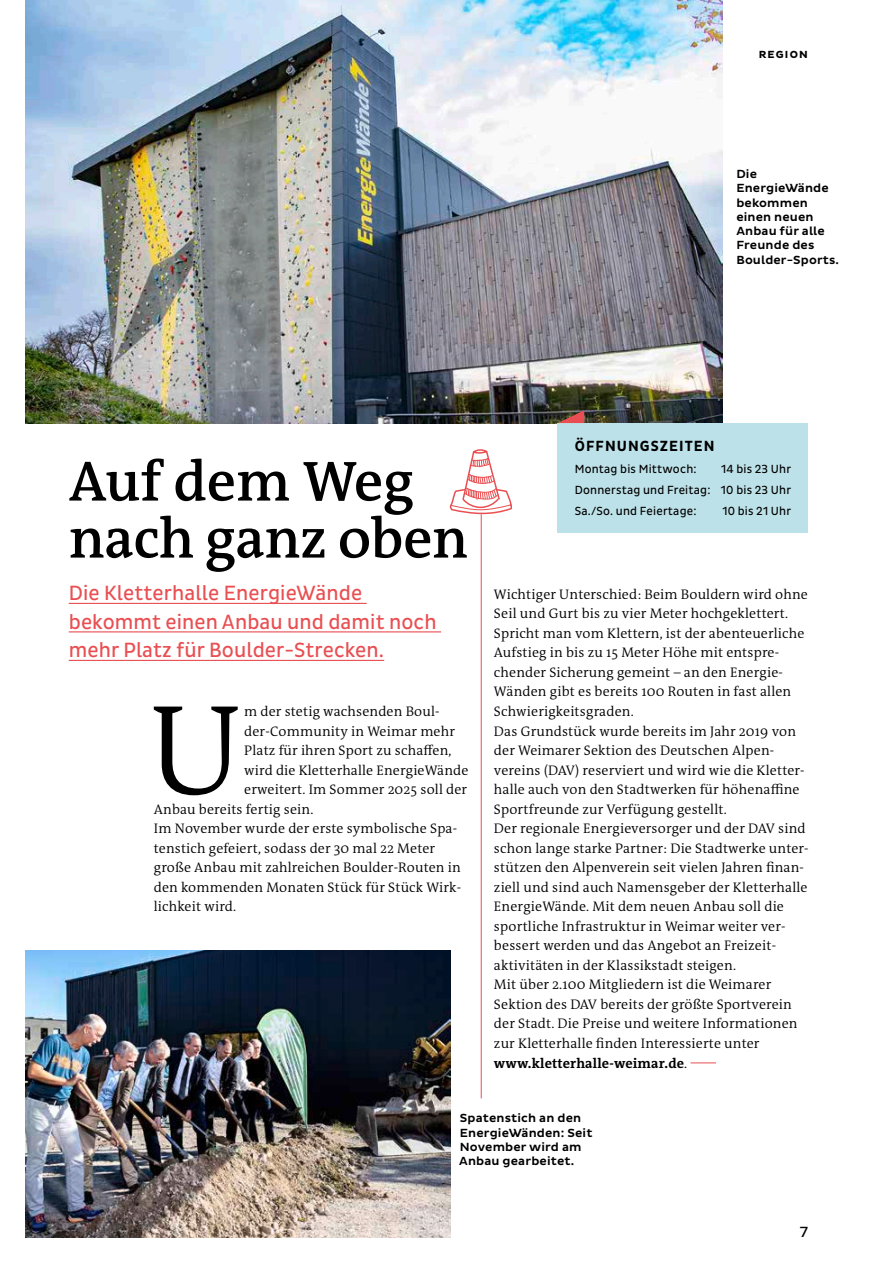
<style>
.page{position:relative;width:893px;height:1263px;background:#fff}
.page>*{position:absolute;margin:0;border:0;box-sizing:border-box;transform-origin:0 0}
.t1{font:300 129.6px "The Antiqua B W4";color:#000}
.t2{font:600 57px/57px "The Antiqua B W6";letter-spacing:-.01em;color:#000}
.t3{font:21px/28.5px "Pluto Sans Cond";letter-spacing:.005em;color:#e94f52}
.t4{font:700 15px "Pluto Sans Cond";letter-spacing:.07em;color:#000}
.t5{font:15px "Pluto Sans";color:#000}
.t6{font:300 13.95px/19.5px "The Antiqua B W4";letter-spacing:.01em;color:#000}
.t7{font:700 13.95px "The Antiqua B W7";letter-spacing:.01em;color:#000}
.t8{font:500 12px/14.2px "Pluto Sans";letter-spacing:.01em;color:#000}
.t9{font:12px/21.5px "Pluto Sans Cond";letter-spacing:.015em;color:#000;text-align:justify}
.t10{font:700 10.5px "Pluto Sans";letter-spacing:.115em;color:#000}
.s1{font-family:"The Antiqua B W4";font-weight:300}
</style>
<div class="page">
<img style="left:26px;top:0;width:697px;height:423px">
<img style="left:26px;top:950px;width:425px;height:287px">
<svg style="left:690px;top:1062px;width:26px;height:1px"></svg>
<hr style="left:481px;top:514px;width:1px;height:584px;background:#e94f52">
<hr style="left:69px;top:603px;width:298px;height:1px;background:#e94f52">
<hr style="left:69px;top:631px;width:372px;height:1px;background:#e94f52">
<hr style="left:69px;top:660px;width:315px;height:1px;background:#e94f52">
<div style="left:558px;top:423px;width:250px;height:109px;background:#bde1e8"></div>
<svg style="left:558px;top:410px;width:26px;height:13px"></svg>
<svg style="left:450px;top:449px;width:62px;height:65px"></svg>
<p class="t10" style="left:759px;top:49px;width:51px">REGION</p>
<p class="t8" style="left:736px;top:167px;width:104px">Die<br>EnergieWände bekommen einen neuen<br>Anbau für alle<br>Freunde des<br>Boulder-Sports.</p>
<h2 class="t2" style="left:69px;top:453px;width:401px">Auf dem Weg nach ganz oben</h2>
<h3 class="t3" style="left:69px;top:579px;width:369px">Die Kletterhalle EnergieWände bekommt einen Anbau und damit noch mehr Platz für Boulder-Strecken.</h3>
<h1 class="t1" style="left:149px;top:667px;width:96px">U</h1>
<p class="t6" style="left:244px;top:702px;width:197px">m der stetig wachsenden Boul-</p>
<p class="t6" style="left:244px;top:721px;width:212px">der-Community in Weimar mehr</p>
<p class="t6" style="left:244px;top:741px;width:209px">Platz für ihren Sport zu schaffen,</p>
<p class="t6" style="left:244px;top:760px;width:226px">wird die Kletterhalle EnergieWände</p>
<p class="t6" style="left:244px;top:780px;width:224px">erweitert. Im Sommer 2025 soll der</p>
<p class="t6" style="left:154px;top:799px;width:161px">Anbau bereits fertig sein.</p>
<p class="t6" style="left:154px;top:819px;width:305px">Im November wurde der erste symbolische Spa-</p>
<p class="t6" style="left:154px;top:838px;width:283px">tenstich gefeiert, sodass der 30 mal 22 Meter</p>
<p class="t6" style="left:154px;top:858px;width:308px">große Anbau mit zahlreichen Boulder-Routen in</p>
<p class="t6" style="left:154px;top:877px;width:309px">den kommenden Monaten Stück für Stück Wirk-</p>
<p class="t6" style="left:154px;top:897px;width:84px">lichkeit wird.</p>
<p class="t4" style="left:575px;top:438px;width:141px">ÖFFNUNGSZEITEN</p>
<p class="t9" style="left:575px;top:458px;width:123px">Montag bis Mittwoch:</p>
<p class="t9" style="left:575px;top:458px;width:218px;text-indent:146px">14 bis 23 Uhr Donnerstag und Freitag: 10 bis 23 Uhr Sa./So. und Feiertage:</p>
<p class="t9" style="left:722px;top:501px;width:70px">10 bis 21 Uhr</p>
<p class="t6" style="left:494px;top:584px;width:316px">Wichtiger Unterschied: Beim Bouldern wird ohne Seil und Gurt bis zu vier Meter hochgeklettert.<br>Spricht man vom Klettern, ist der abenteuerliche Aufstieg in bis zu 15 Meter Höhe mit entspre&shy;chender Sicherung gemeint – an den Energie-Wänden gibt es bereits 100 Routen in fast allen Schwierigkeitsgraden.<br>Das Grundstück wurde bereits im Jahr 2019 von der Weimarer Sektion des Deutschen Alpen&shy;vereins (DAV) reserviert und wird wie die Kletter&shy;halle auch von den Stadtwerken für höhenaffine Sportfreunde zur Verfügung gestellt.<br>Der regionale Energieversorger und der DAV sind schon lange starke Partner: Die Stadtwerke unter&shy;stützen den Alpenverein seit vielen Jahren finan&shy;ziell und sind auch Namensgeber der Kletterhalle EnergieWände. Mit dem neuen Anbau soll die sportliche Infrastruktur in Weimar weiter ver&shy;bessert werden und das Angebot an Freizeit&shy;aktivitäten in der Klassikstadt steigen.<br>Mit über 2.100 Mitgliedern ist die Weimarer Sektion des DAV bereits der größte Sportverein der Stadt. Die Preise und weitere Informationen zur Kletterhalle finden Interessierte unter</p>
<p class="t7" style="left:494px;top:1054px;width:195px">www.kletterhalle-weimar.de<span class="s1">.</span></p>
<p class="t8" style="left:459px;top:1111px;width:135px">Spatenstich an den<br>EnergieWänden: Seit<br>November wird am<br>Anbau gearbeitet.</p>
<p class="t5" style="left:800px;top:1224px;width:10px">7</p>
</div>
